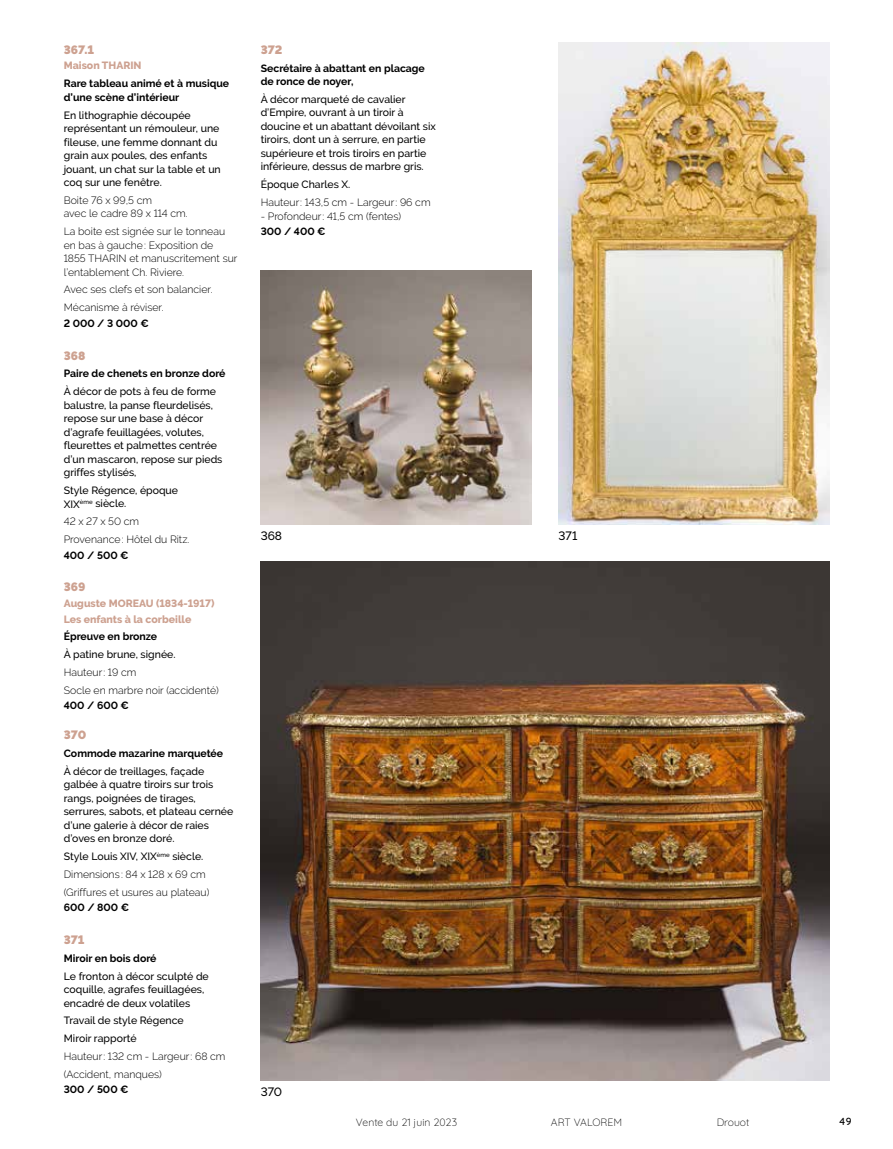
<style>
.page{position:relative;width:893px;height:1149px;background:#fff}
.page>*{position:absolute;margin:0;border:0;box-sizing:border-box;transform-origin:0 0}
.t1{font:900 12px "Raleway";color:#cda190}
.t2{font:500 12px "Raleway";color:#000}
.t3{font:500 10.5px/13.5px "Raleway";color:#000}
.t4{font:300 10.5px/17.7px "Raleway";color:#000}
.t5{font:700 10.5px/13.5px "Raleway";color:#000}
.t6{font:800 10.5px/15.6px "Raleway";color:#cda190}
.t7{font:300 10.5px "Quicksand";color:#000}
.t8{font:500 10.5px "Quicksand";color:#000}
.s1{font-weight:500}
</style>
<div class="page">
<img style="left:261px;top:270px;width:270px;height:254px">
<img style="left:559px;top:43px;width:270px;height:481px">
<img style="left:261px;top:561px;width:568px;height:519px">
<p class="t1" style="left:64px;top:43px;width:32px">367.1</p>
<p class="t6" style="left:64px;top:58px;width:79px">Maison THARIN</p>
<p class="t5" style="left:64px;top:77px;width:167px">Rare tableau animé et à musique d’une scène d’intérieur</p>
<p class="t3" style="left:64px;top:108px;width:159px">En lithographie découpée représentant un rémouleur, une fileuse, une femme donnant du grain aux poules, des enfants jouant, un chat sur la table et un coq sur une fenêtre.</p>
<p class="t4" style="left:64px;top:193px;width:125px;line-height:13.5px">Boite 76 x 99,5 cm<br>avec le cadre 89 x 114 cm.</p>
<p class="t4" style="left:64px;top:224px;width:175px;line-height:13.5px">La boite est signée sur le tonneau en bas à gauche: Exposition de<br>1855 THARIN et manuscritement sur l’entablement Ch. Riviere.</p>
<p class="t4" style="left:64px;top:281px;width:150px">Avec ses clefs et son balancier.<br>Mécanisme à réviser.</p>
<p class="t5" style="left:64px;top:316px;width:86px">2 000 / 3 000 €</p>
<p class="t1" style="left:64px;top:348px;width:23px">368</p>
<p class="t5" style="left:64px;top:367px;width:163px">Paire de chenets en bronze doré</p>
<p class="t3" style="left:64px;top:384px;width:160px">À décor de pots à feu de forme balustre, la panse fleurdelisés, repose sur une base à décor d’agrafe feuillagées, volutes, fleurettes et palmettes centrée d’un mascaron, repose sur pieds griffes stylisés,</p>
<p class="t3" style="left:64px;top:483px;width:116px">Style Régence, époque<br>XIX<sup>ème</sup> siècle.</p>
<p class="t4" style="left:64px;top:512px;width:127px">42 x 27 x 50 cm<br>Provenance: Hôtel du Ritz.</p>
<p class="t5" style="left:64px;top:548px;width:66px">400 / 500 €</p>
<p class="t1" style="left:64px;top:580px;width:23px">369</p>
<p class="t6" style="left:64px;top:595px;width:152px">Auguste MOREAU (1834-1917)<br>Les enfants à la corbeille</p>
<p class="t5" style="left:64px;top:630px;width:95px">Épreuve en bronze</p>
<p class="t3" style="left:64px;top:647px;width:113px">À patine brune, signée.</p>
<p class="t4" style="left:64px;top:663px;width:156px">Hauteur: 19 cm<br>Socle en marbre noir (accidenté)</p>
<p class="t5" style="left:64px;top:698px;width:67px">400 / 600 €</p>
<p class="t1" style="left:64px;top:727px;width:24px">370</p>
<p class="t5" style="left:64px;top:746px;width:161px">Commode mazarine marquetée</p>
<p class="t3" style="left:64px;top:764px;width:171px">À décor de treillages, façade galbée à quatre tiroirs sur trois rangs, poignées de tirages, serrures, sabots, et plateau cernée d’une galerie à décor de raies d’oves en bronze doré.</p>
<p class="t4" style="left:64px;top:847px;width:147px"><span class="s1">Style Louis XIV, XIX</span><sup>ème</sup> <span class="s1">siècle.<br></span>Dimensions : 84 x 128 x 69 cm (Griffures et usures au plateau)</p>
<p class="t5" style="left:64px;top:900px;width:67px">600 / 800 €</p>
<p class="t1" style="left:64px;top:932px;width:22px">371</p>
<p class="t5" style="left:64px;top:951px;width:94px">Miroir en bois doré</p>
<p class="t3" style="left:64px;top:968px;width:147px">Le fronton à décor sculpté de coquille, agrafes feuillagées, encadré de deux volatiles</p>
<p class="t3" style="left:64px;top:1011px;width:121px;line-height:17.7px">Travail de style Régence<br>Miroir rapporté</p>
<p class="t4" style="left:64px;top:1046px;width:163px">Hauteur: 132 cm - Largeur: 68 cm (Accident, manques)</p>
<p class="t5" style="left:64px;top:1082px;width:66px">300 / 500 €</p>
<p class="t1" style="left:261px;top:43px;width:23px">372</p>
<p class="t5" style="left:261px;top:61px;width:166px">Secrétaire à abattant en placage de ronce de noyer,</p>
<p class="t3" style="left:261px;top:92px;width:177px">À décor marqueté de cavalier d’Empire, ouvrant à un tiroir à doucine et un abattant dévoilant six tiroirs, dont un à serrure, en partie supérieure et trois tiroirs en partie inférieure, dessus de marbre gris.</p>
<p class="t3" style="left:261px;top:178px;width:91px">Époque Charles X.</p>
<p class="t4" style="left:261px;top:193px;width:171px">Hauteur: 143,5 cm - Largeur: 96 cm</p>
<p class="t4" style="left:261px;top:207px;width:142px">- Profondeur: 41,5 cm (fentes)</p>
<p class="t5" style="left:261px;top:225px;width:67px">300 / 400 €</p>
<p class="t2" style="left:261px;top:528px;width:23px">368</p>
<p class="t2" style="left:559px;top:528px;width:20px">371</p>
<p class="t2" style="left:261px;top:1084px;width:23px">370</p>
<p class="t7" style="left:356px;top:1113px;width:103px">Vente du 21 juin 2023</p>
<p class="t7" style="left:551px;top:1113px;width:73px">ART VALOREM</p>
<p class="t7" style="left:717px;top:1113px;width:34px">Drouot</p>
<p class="t8" style="left:839px;top:1112px;width:14px">49</p>
</div>
